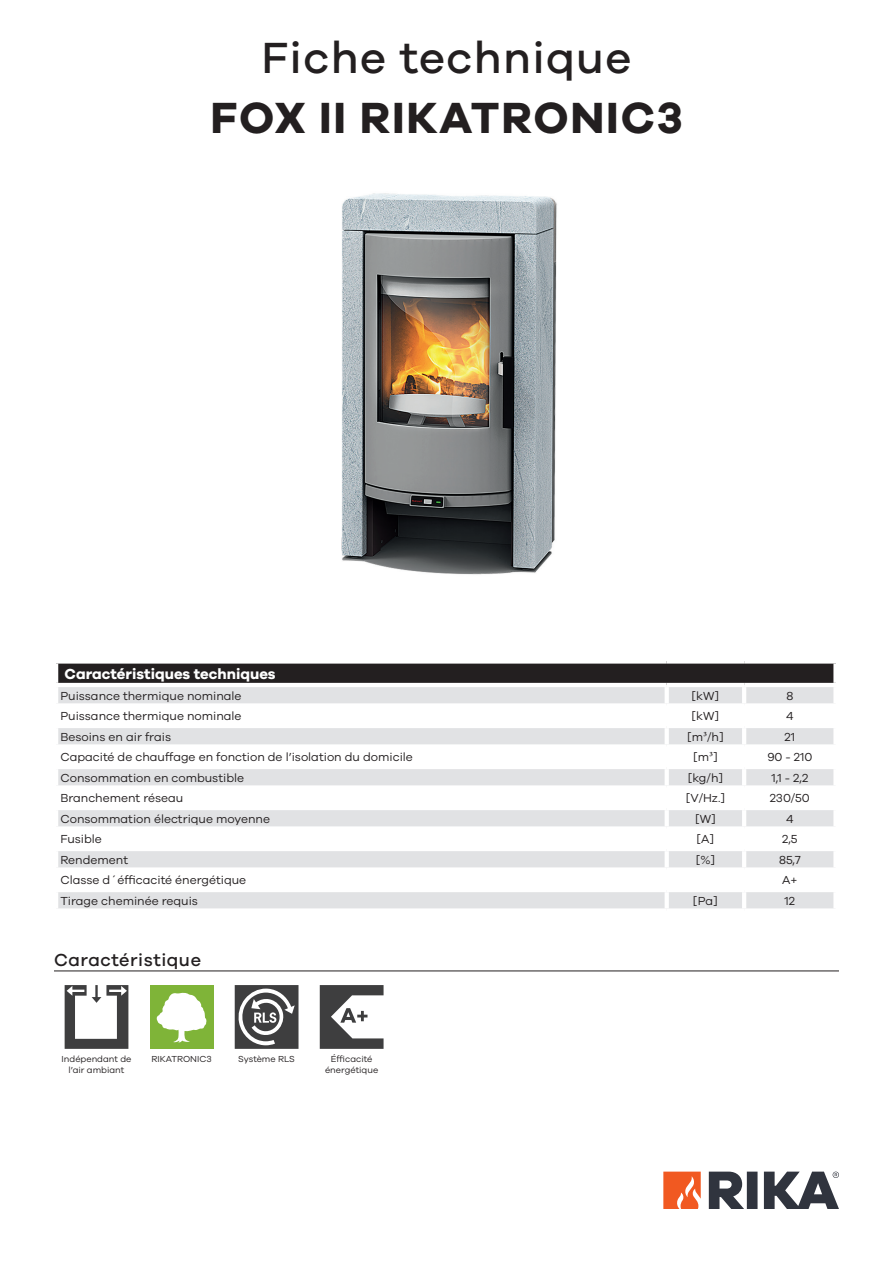
<style>
.page{position:relative;width:893px;height:1263px;background:#fff}
.page>*{position:absolute;margin:0;border:0;box-sizing:border-box;transform-origin:0 0}
.CH_-_CoverHeader{font:700 45px "Galano Grotesque";letter-spacing:.04em;color:#231f20}
.Datenblatt_Schriftzu{font:500 45px "Galano Grotesque";letter-spacing:.03em;color:#231f20}
.H2_-_SubHeader_Fixed{font:500 18px "Galano Grotesque";letter-spacing:.03em;color:#231f20}
.Standard_Header_left{font:700 15px "Galano Grotesque";color:#fff}
.Standard_BodyText{font:12px "Galano Grotesque";color:#231f20}
.Standard_BodyText-2{font:9px/10.8px "Galano Grotesque";color:#231f20;text-align:center}
.s1{font-family:"Minion Pro"}
</style>
<div class="page">
<svg style="left:663px;top:1171px;width:38px;height:38px"></svg>
<svg style="left:709px;top:1171px;width:130px;height:38px"></svg>
<hr style="left:54px;top:970px;width:785px;height:1px;background:#231f20">
<svg style="left:65px;top:985px;width:63px;height:64px"></svg>
<div style="left:150px;top:985px;width:63px;height:64px;background:#7fb438"></div>
<svg style="left:157px;top:992px;width:49px;height:50px"></svg>
<svg style="left:235px;top:985px;width:63px;height:64px"></svg>
<svg style="left:320px;top:985px;width:64px;height:64px"></svg>
<div style="left:56px;top:661px;width:780px;height:24px;background:#231f20"></div>
<div style="left:58px;top:687px;width:775px;height:221px;background:#e1e2e4"></div>
<svg style="left:58px;top:708px;width:775px;height:180px"></svg>
<div style="left:54px;top:659px;width:613px;height:5px;background:#fff"></div>
<hr style="left:54px;top:664px;width:4px;height:19px;background:#fff">
<div style="left:667px;top:659px;width:77px;height:5px;background:#fff"></div>
<div style="left:744px;top:659px;width:94px;height:5px;background:#fff"></div>
<div style="left:833px;top:664px;width:5px;height:19px;background:#fff"></div>
<hr style="left:54px;top:683px;width:613px;height:4px;background:#fff">
<hr style="left:667px;top:683px;width:77px;height:4px;background:#fff">
<hr style="left:665px;top:687px;width:4px;height:16px;background:#fff">
<hr style="left:744px;top:683px;width:94px;height:4px;background:#fff">
<hr style="left:742px;top:687px;width:4px;height:16px;background:#fff">
<div style="left:54px;top:703px;width:613px;height:5px;background:#fff"></div>
<div style="left:667px;top:703px;width:77px;height:5px;background:#fff"></div>
<hr style="left:665px;top:708px;width:4px;height:16px;background:#fff">
<div style="left:744px;top:703px;width:94px;height:5px;background:#fff"></div>
<hr style="left:742px;top:708px;width:4px;height:16px;background:#fff">
<hr style="left:54px;top:724px;width:613px;height:4px;background:#fff">
<hr style="left:667px;top:724px;width:77px;height:4px;background:#fff">
<hr style="left:665px;top:728px;width:4px;height:16px;background:#fff">
<hr style="left:744px;top:724px;width:94px;height:4px;background:#fff">
<hr style="left:742px;top:728px;width:4px;height:16px;background:#fff">
<div style="left:54px;top:744px;width:613px;height:5px;background:#fff"></div>
<div style="left:667px;top:744px;width:77px;height:5px;background:#fff"></div>
<hr style="left:665px;top:749px;width:4px;height:16px;background:#fff">
<div style="left:744px;top:744px;width:94px;height:5px;background:#fff"></div>
<hr style="left:742px;top:749px;width:4px;height:16px;background:#fff">
<hr style="left:54px;top:765px;width:613px;height:4px;background:#fff">
<hr style="left:667px;top:765px;width:77px;height:4px;background:#fff">
<hr style="left:665px;top:769px;width:4px;height:16px;background:#fff">
<hr style="left:744px;top:765px;width:94px;height:4px;background:#fff">
<hr style="left:742px;top:769px;width:4px;height:16px;background:#fff">
<div style="left:54px;top:785px;width:613px;height:5px;background:#fff"></div>
<div style="left:667px;top:785px;width:77px;height:5px;background:#fff"></div>
<hr style="left:665px;top:790px;width:4px;height:16px;background:#fff">
<div style="left:744px;top:785px;width:94px;height:5px;background:#fff"></div>
<hr style="left:742px;top:790px;width:4px;height:16px;background:#fff">
<hr style="left:54px;top:806px;width:613px;height:4px;background:#fff">
<hr style="left:667px;top:806px;width:77px;height:4px;background:#fff">
<hr style="left:665px;top:810px;width:4px;height:16px;background:#fff">
<hr style="left:744px;top:806px;width:94px;height:4px;background:#fff">
<hr style="left:742px;top:810px;width:4px;height:16px;background:#fff">
<div style="left:54px;top:826px;width:613px;height:5px;background:#fff"></div>
<div style="left:667px;top:826px;width:77px;height:5px;background:#fff"></div>
<hr style="left:665px;top:831px;width:4px;height:16px;background:#fff">
<div style="left:744px;top:826px;width:94px;height:5px;background:#fff"></div>
<hr style="left:742px;top:831px;width:4px;height:16px;background:#fff">
<hr style="left:54px;top:847px;width:613px;height:4px;background:#fff">
<hr style="left:667px;top:847px;width:77px;height:4px;background:#fff">
<hr style="left:665px;top:851px;width:4px;height:16px;background:#fff">
<hr style="left:744px;top:847px;width:94px;height:4px;background:#fff">
<hr style="left:742px;top:851px;width:4px;height:16px;background:#fff">
<div style="left:54px;top:867px;width:613px;height:5px;background:#fff"></div>
<div style="left:667px;top:867px;width:77px;height:5px;background:#fff"></div>
<div style="left:744px;top:867px;width:94px;height:5px;background:#fff"></div>
<hr style="left:742px;top:872px;width:4px;height:16px;background:#fff">
<hr style="left:54px;top:888px;width:613px;height:4px;background:#fff">
<hr style="left:667px;top:888px;width:77px;height:4px;background:#fff">
<hr style="left:665px;top:892px;width:4px;height:16px;background:#fff">
<hr style="left:744px;top:888px;width:94px;height:4px;background:#fff">
<hr style="left:742px;top:892px;width:4px;height:16px;background:#fff">
<img style="left:341px;top:193px;width:216px;height:382px">
<p class="Datenblatt_Schriftzu" style="left:262px;top:30px;width:371px">Fiche technique</p>
<p class="CH_-_CoverHeader" style="left:211px;top:90px;width:474px">FOX II RIKATRONIC3</p>
<p class="Standard_Header_left" style="left:65px;top:665px;width:213px">Caractéristiques techniques</p>
<p class="Standard_BodyText" style="left:60px;top:688px;width:183px">Puissance thermique nominale</p>
<p class="Standard_BodyText" style="left:692px;top:688px;width:29px">[kW]</p>
<p class="Standard_BodyText" style="left:786px;top:688px;width:8px">8</p>
<p class="Standard_BodyText" style="left:60px;top:709px;width:183px">Puissance thermique nominale</p>
<p class="Standard_BodyText" style="left:692px;top:709px;width:29px">[kW]</p>
<p class="Standard_BodyText" style="left:786px;top:709px;width:9px">4</p>
<p class="Standard_BodyText" style="left:60px;top:729px;width:112px">Besoins en air frais</p>
<p class="Standard_BodyText" style="left:687px;top:729px;width:38px">[m<span class="s1">³</span>/h]</p>
<p class="Standard_BodyText" style="left:785px;top:729px;width:12px">21</p>
<p class="Standard_BodyText" style="left:60px;top:750px;width:354px">Capacité de chauffage en fonction de l’isolation du domicile</p>
<p class="Standard_BodyText" style="left:693px;top:750px;width:26px">[m<span class="s1">³</span>]</p>
<p class="Standard_BodyText" style="left:767px;top:750px;width:47px">90 - 210</p>
<p class="Standard_BodyText" style="left:60px;top:770px;width:185px">Consommation en combustible</p>
<p class="Standard_BodyText" style="left:688px;top:770px;width:37px">[kg/h]</p>
<p class="Standard_BodyText" style="left:771px;top:770px;width:38px">1,1 - 2,2</p>
<p class="Standard_BodyText" style="left:60px;top:791px;width:125px">Branchement réseau</p>
<p class="Standard_BodyText" style="left:686px;top:791px;width:41px">[V/Hz.]</p>
<p class="Standard_BodyText" style="left:770px;top:791px;width:42px">230/50</p>
<p class="Standard_BodyText" style="left:60px;top:811px;width:211px">Consommation électrique moyenne</p>
<p class="Standard_BodyText" style="left:695px;top:811px;width:22px">[W]</p>
<p class="Standard_BodyText" style="left:786px;top:811px;width:9px">4</p>
<p class="Standard_BodyText" style="left:60px;top:832px;width:43px">Fusible</p>
<p class="Standard_BodyText" style="left:697px;top:832px;width:19px">[A]</p>
<p class="Standard_BodyText" style="left:782px;top:832px;width:17px">2,5</p>
<p class="Standard_BodyText" style="left:60px;top:852px;width:69px">Rendement</p>
<p class="Standard_BodyText" style="left:696px;top:852px;width:21px">[%]</p>
<p class="Standard_BodyText" style="left:779px;top:852px;width:23px">85,7</p>
<p class="Standard_BodyText" style="left:60px;top:873px;width:187px">Classe d´éfficacité énergétique</p>
<p class="Standard_BodyText" style="left:782px;top:873px;width:17px">A+</p>
<p class="Standard_BodyText" style="left:60px;top:893px;width:139px">Tirage cheminée requis</p>
<p class="Standard_BodyText" style="left:693px;top:893px;width:26px">[Pa]</p>
<p class="Standard_BodyText" style="left:785px;top:893px;width:12px">12</p>
<p class="H2_-_SubHeader_Fixed" style="left:54px;top:949px;width:149px">Caractéristique</p>
<p class="Standard_BodyText-2" style="left:62px;top:1054px;width:71px">Indépendant de l’air ambiant</p>
<p class="Standard_BodyText-2" style="left:151px;top:1054px;width:62px">RIKATRONIC3</p>
<p class="Standard_BodyText-2" style="left:238px;top:1054px;width:58px">Système RLS</p>
<p class="Standard_BodyText-2" style="left:325px;top:1054px;width:55px">Éfficacité énergétique</p>
</div>
